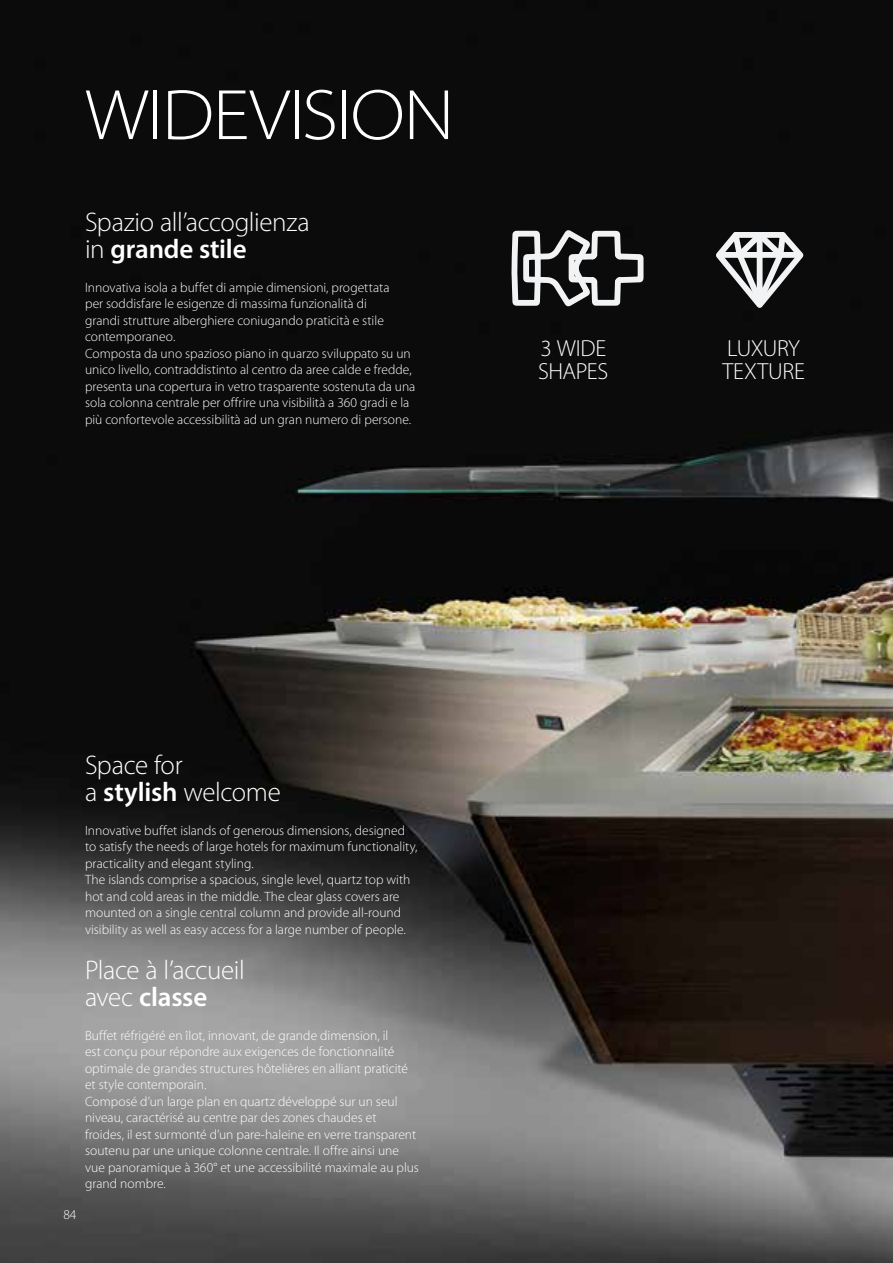
<style>
.page{position:relative;width:893px;height:1263px;background:#fff}
.page>*{position:absolute;margin:0;border:0;box-sizing:border-box;transform-origin:0 0}
.t1{font:300 semi-expanded 72px "Myriad Pro";letter-spacing:-.015em;color:#fff}
.t2{font:300 27px/27px "Myriad Pro";letter-spacing:-.015em;color:#fff}
.t3{font:300 23.4px/23.4px "Myriad Pro";letter-spacing:-.015em;color:#fff}
.t4{font:300 13.5px/16.5px "Myriad Pro";color:#fff}
.s1{font-weight:600}
</style>
<div class="page">
<img style="left:0;top:0;width:893px;height:1263px">
<svg style="left:511px;top:192px;width:136px;height:116px"></svg>
<svg style="left:711px;top:221px;width:97px;height:87px"></svg>
<h1 class="t1" style="left:85px;top:75px;width:371px">WIDEVISION</h1>
<h2 class="t2" style="left:85px;top:209px;width:226px">Spazio all’accoglienza in <span class="s1">grande stile</span></h2>
<p class="t4" style="left:85px;top:279px;width:332px">Innovativa isola a buffet di ampie dimensioni, progettata<br>per soddisfare le esigenze di massima funzionalità di<br>grandi strutture alberghiere coniugando praticità e stile contemporaneo.<br>Composta da uno spazioso piano in quarzo sviluppato su un unico livello, contraddistinto al centro da aree calde e fredde, presenta una copertura in vetro trasparente sostenuta da una sola colonna centrale per offrire una visibilità a 360 gradi e la più confortevole accessibilità ad un gran numero di persone.</p>
<h3 class="t3" style="left:538px;top:336px;width:72px">3 WIDE<br>SHAPES</h3>
<h3 class="t3" style="left:722px;top:336px;width:84px">LUXURY<br>TEXTURE</h3>
<p class="t4" style="left:63px;top:1206px;width:15px">84</p>
<h2 class="t2" style="left:85px;top:752px;width:197px">Space for<br>a <span class="s1">stylish</span> welcome</h2>
<p class="t4" style="left:85px;top:822px;width:334px">Innovative buffet islands of generous dimensions, designed to satisfy the needs of large hotels for maximum functionality, practicality and elegant styling.<br>The islands comprise a spacious, single level, quartz top with hot and cold areas in the middle. The clear glass covers are mounted on a single central column and provide all-round visibility as well as easy access for a large number of people.</p>
<h2 class="t2" style="left:85px;top:957px;width:161px">Place à l’accueil avec <span class="s1">classe</span></h2>
<p class="t4" style="left:85px;top:1027px;width:335px">Buffet réfrigéré en îlot, innovant, de grande dimension, il<br>est conçu pour répondre aux exigences de fonctionnalité optimale de grandes structures hôtelières en alliant praticité et style contemporain.<br>Composé d’un large plan en quartz développé sur un seul niveau, caractérisé au centre par des zones chaudes et<br>froides, il est surmonté d’un pare-haleine en verre transparent soutenu par une unique colonne centrale. Il offre ainsi une vue panoramique à 360° et une accessibilité maximale au plus grand nombre.</p>
</div>
